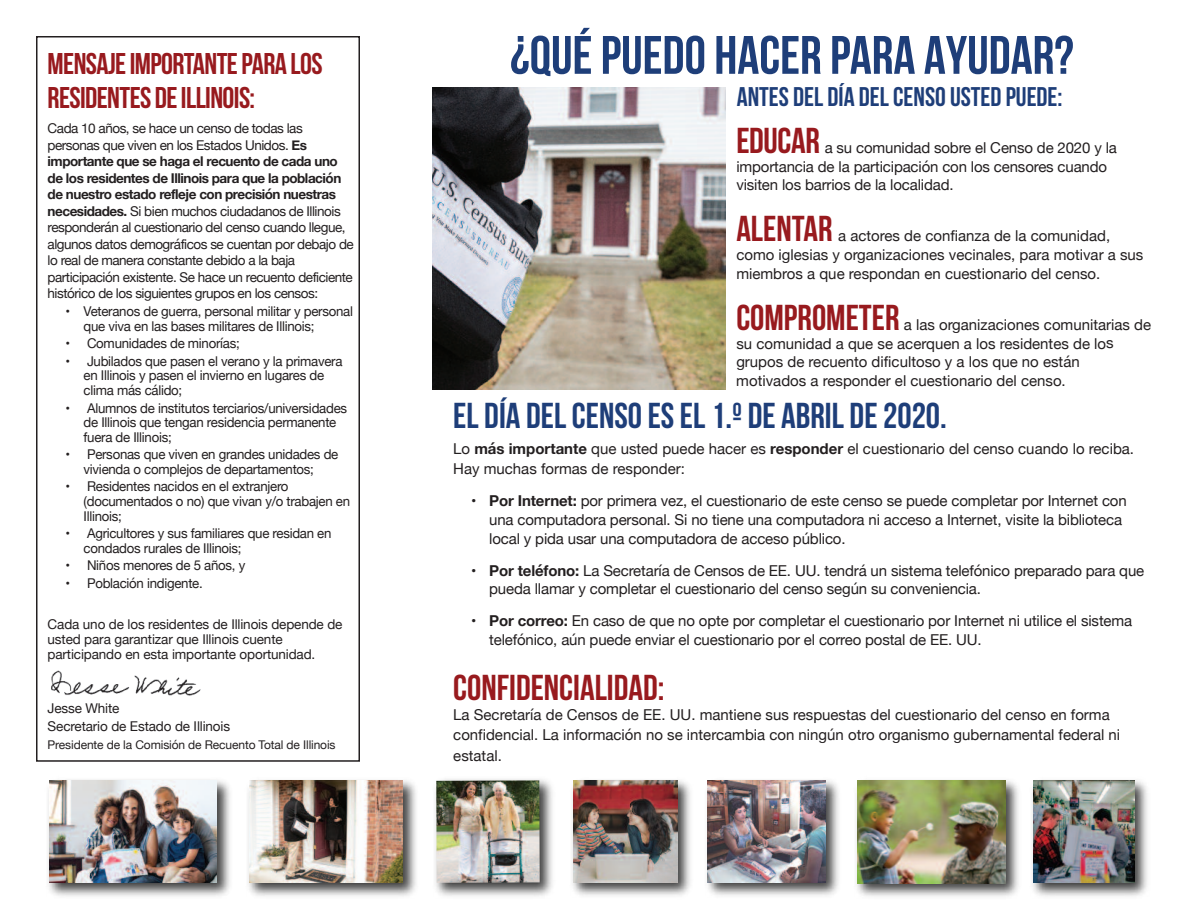
<style>
.page{position:relative;width:1188px;height:918px;background:#fff}
.page>*{position:absolute;margin:0;border:0;box-sizing:border-box;transform-origin:0 0}
.t1{font:54px "Bebas Neue";color:#1e3e79}
.t2{font:36px "Bebas Neue";color:#981a1e}
.t3{font:36px "Bebas Neue";color:#1e3e79}
.t4{font:30px/33.6px "Bebas Neue";letter-spacing:-.02em;color:#981a1e}
.t5{font:27px "Bebas Neue";color:#1e3e79}
.t6{font:15px/18.6px "Helvetica Neue";letter-spacing:-.01em;color:#231f20}
.t7{font:13.5px/16.5px "Helvetica Neue";letter-spacing:-.02em;color:#231f20}
.t8{font:12px "Helvetica Neue";letter-spacing:-.01em;color:#231f20}
.s1{font-weight:700}
</style>
<div class="page">
<img style="left:707px;top:780px;width:132px;height:116px">
<img style="left:708px;top:781px;width:118px;height:102px">
<img style="left:1032px;top:780px;width:116px;height:116px">
<img style="left:1034px;top:781px;width:101px;height:102px">
<img style="left:856px;top:780px;width:163px;height:117px">
<img style="left:857px;top:781px;width:148px;height:102px">
<img style="left:435px;top:779px;width:118px;height:117px">
<img style="left:436px;top:780px;width:104px;height:103px">
<img style="left:572px;top:780px;width:119px;height:116px">
<img style="left:573px;top:781px;width:104px;height:102px">
<img style="left:248px;top:780px;width:168px;height:116px">
<img style="left:249px;top:781px;width:154px;height:102px">
<img style="left:48px;top:780px;width:182px;height:116px">
<img style="left:49px;top:781px;width:168px;height:102px">
<div style="left:36px;top:36px;width:324px;height:726px;border:2px solid #231f20"></div>
<img style="left:51px;top:670px;width:150px;height:26px">
<img style="left:432px;top:87px;width:294px;height:302px">
<h3 class="t4" style="left:48px;top:47px;width:277px">MENSAJEIMPORTANTEPARA LOS<br>RESIDENTES DEILLINOIS:</h3>
<p class="t7" style="left:48px;top:120px;width:308px">Cada 10 años, se hace un censo de todas las personas que viven en los Estados Unidos. <span class="s1">Es importante que se haga el recuento de cada uno de los residentes de Illinois para que la población de nuestro estado refleje con precisión nuestras necesidades.</span> Si bien muchos ciudadanos de Illinois responderán al cuestionario del censo cuando llegue, algunos datos demográficos se cuentan por debajo de lo real de manera constante debido a la baja participación existente. Se hace un recuento deficiente histórico de los siguientes grupos en los censos:</p>
<p class="t7" style="left:84px;top:304px;width:271px;line-height:14.5px;text-indent:-18px">• Veteranos de guerra, personal militar y personal que viva en las bases militares de Illinois;</p>
<p class="t7" style="left:66px;top:335px;width:176px">• Comunidades de minorías;</p>
<p class="t7" style="left:84px;top:353px;width:260px;line-height:14.5px;text-indent:-18px">• Jubilados que pasen el verano y la primavera en Illinois y pasen el invierno en lugares de clima más cálido;</p>
<p class="t7" style="left:84px;top:400px;width:265px;line-height:14.5px;text-indent:-18px">• Alumnos de institutos terciarios/universidades de Illinois que tengan residencia permanente fuera de Illinois;</p>
<p class="t7" style="left:66px;top:447px;width:274px;line-height:14.5px;text-align:center">• Personas que viven en grandes unidades de vivienda o complejos de departamentos;</p>
<p class="t7" style="left:84px;top:479px;width:268px;line-height:14.5px;text-indent:-18px">• Residentes nacidos en el extranjero (documentados o no) que vivan y/o trabajen en<br>Illinois;</p>
<p class="t7" style="left:84px;top:526px;width:249px;line-height:14.5px;text-indent:-18px">• Agricultores y sus familiares que residan en condados rurales de Illinois;</p>
<p class="t7" style="left:66px;top:557px;width:181px">• Niños menores de 5 años, y</p>
<p class="t7" style="left:66px;top:575px;width:139px">• Población indigente.</p>
<p class="t7" style="left:48px;top:616px;width:296px;line-height:15px">Cada uno de los residentes de Illinois depende de usted para garantizar que Illinois cuente participando en esta importante oportunidad.</p>
<p class="t7" style="left:48px;top:699px;width:184px;line-height:18px">Jesse White<br>Secretario de Estado de Illinois</p>
<p class="t8" style="left:48px;top:737px;width:290px">Presidente de la Comisión de Recuento Total de Illinois</p>
<h1 class="t1" style="left:510px;top:25px;width:565px">¿QUÉPUEDO HACER PARA AYUDAR?</h1>
<h3 class="t5" style="left:737px;top:82px;width:327px">ANTES DEL DÍA DELCENSOUSTED PUEDE:</h3>
<h2 class="t2" style="left:736px;top:121px;width:85px">EDUCAR</h2>
<p class="t6" style="left:736px;top:138px;width:382px;text-indent:88px">a su comunidad sobre el Censo de 2020 y la importancia de la participación con los censores cuando visiten los barrios de la localidad.</p>
<h2 class="t2" style="left:736px;top:209px;width:98px">ALENTAR</h2>
<p class="t6" style="left:736px;top:227px;width:409px;text-indent:102px">a actores de confianza de la comunidad, como iglesias y organizaciones vecinales, para motivar a sus miembros a que respondan en cuestionario del censo.</p>
<h2 class="t2" style="left:736px;top:298px;width:165px">COMPROMETER</h2>
<p class="t6" style="left:736px;top:315px;width:416px;text-indent:168px">a las organizaciones comunitarias de su comunidad a que se acerquen a los residentes de los grupos de recuento dificultoso y a los que no están motivados a responder el cuestionario del censo.</p>
<h2 class="t3" style="left:453px;top:396px;width:495px">EL DÍA DELCENSOES EL1.º DE ABRIL DE2020.</h2>
<p class="t6" style="left:453px;top:439px;width:682px;line-height:20.1px">Lo <span class="s1">más importante</span> que usted puede hacer es <span class="s1">responder</span> el cuestionario del censo cuando lo reciba.<br>Hay muchas formas de responder:</p>
<p class="t6" style="left:489px;top:491px;width:639px;text-indent:-18px">• <span class="s1">Por Internet:</span> por primera vez, el cuestionario de este censo se puede completar por Internet con una computadora personal. Si no tiene una computadora ni acceso a Internet, visite la biblioteca local y pida usar una computadora de acceso público.</p>
<p class="t6" style="left:489px;top:561px;width:657px;text-indent:-18px"><span class="s1">• Por teléfono:</span> La Secretaría de Censos de EE. UU. tendrá un sistema telefónico preparado para que pueda llamar y completar el cuestionario del censo según su conveniencia.</p>
<p class="t6" style="left:489px;top:611px;width:644px;text-indent:-18px"><span class="s1">• Por correo:</span> En caso de que no opte por completar el cuestionario por Internet ni utilice el sistema telefónico, aún puede enviar el cuestionario por el correo postal de EE. UU.</p>
<h2 class="t2" style="left:453px;top:668px;width:213px">CONFIDENCIALIDAD:</h2>
<p class="t6" style="left:453px;top:705px;width:668px;line-height:20.1px">La Secretaría de Censos de EE. UU. mantiene sus respuestas del cuestionario del censo en forma confidencial. La información no se intercambia con ningún otro organismo gubernamental federal ni estatal.</p>
</div>
